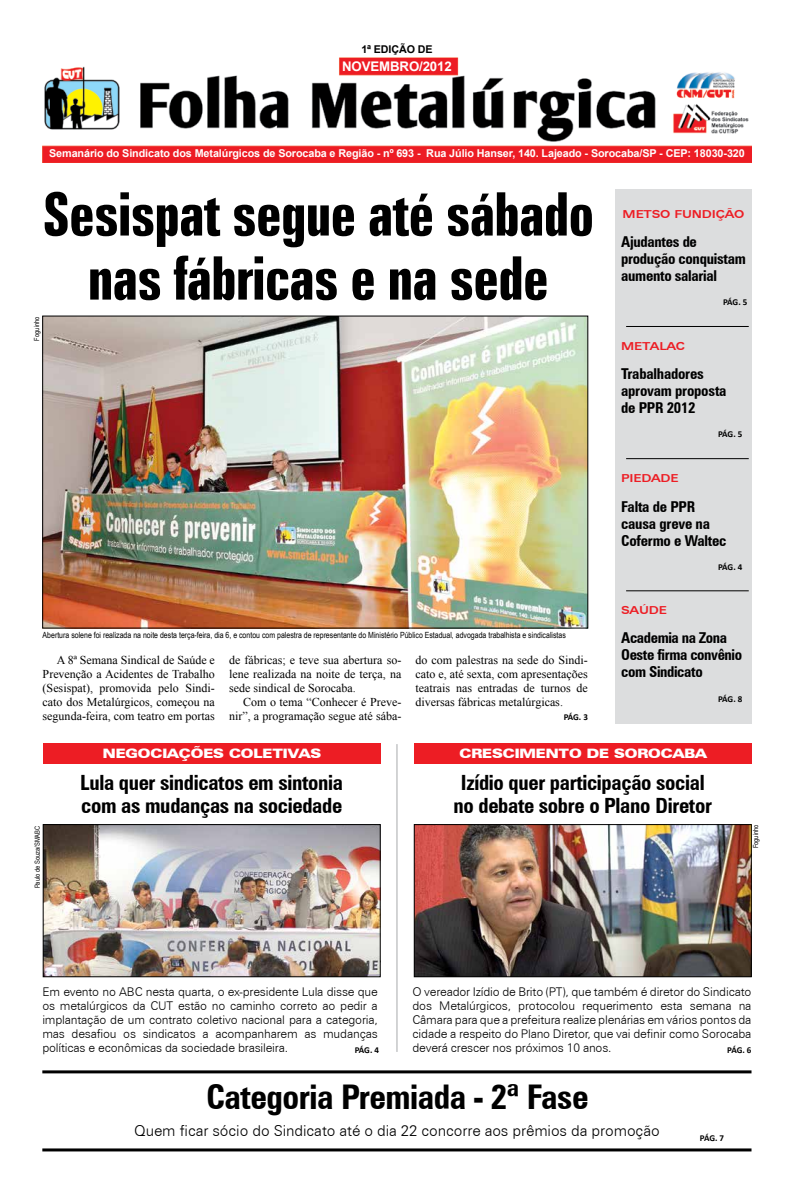
<style>
.page{position:relative;width:794px;height:1191px;background:#fff}
.page>*{position:absolute;margin:0;border:0;box-sizing:border-box;transform-origin:0 0}
.t1{font:700 extra-condensed 60px/64px "Zurich BT";letter-spacing:-.015em;color:#000;text-align:center}
.t2{font:700 condensed 34px "Zurich BT";letter-spacing:-.015em;color:#000}
.t3{font:700 condensed 21px/23px "Zurich BT";letter-spacing:-.015em;color:#000}
.t4{font:700 condensed 15px/17px "Zurich BT";letter-spacing:-.02em;color:#000}
.t5{font:300 15px "Zurich BT";letter-spacing:-.005em;color:#000}
.t6{font:700 13.3px "Arial";letter-spacing:-.01em;color:#fff}
.t7{font:900 expanded 13px "Zurich BT";letter-spacing:-.005em;color:#fff}
.t8{font:300 12px/14px "Zurich BT";letter-spacing:-.015em;color:#000;text-align:justify}
.t9{font:12px/14px "Times New Roman";color:#000;text-align:justify}
.t10{font:700 expanded 11px "Zurich BT";letter-spacing:-.01em;color:#ed1d24}
.t11{font:700 10.8px "Arial";letter-spacing:-.01em;color:#fff}
.t12{font:700 10.7px "Arial";letter-spacing:-.01em;color:#000}
.t13{font:700 9px "Calibri";letter-spacing:-.04em;color:#000}
.t14{font:8.5px "Arial Narrow";color:#000}
.t15{font:7px "Arial Narrow";color:#000}
</style>
<div class="page">
<img style="left:43px;top:57px;width:708px;height:106px">
<div style="left:43px;top:743px;width:337px;height:20px;background:#ed1d24"></div>
<div style="left:414px;top:743px;width:337px;height:20px;background:#ed1d24"></div>
<div style="left:615px;top:190px;width:137px;height:534px;background:#dcddde"></div>
<hr style="left:626px;top:326px;width:122px;height:1px;background:#000">
<hr style="left:626px;top:458px;width:122px;height:1px;background:#000">
<hr style="left:626px;top:590px;width:122px;height:1px;background:#000">
<hr style="left:397px;top:744px;width:1px;height:308px;background:#a7a9ac">
<img style="left:45px;top:318px;width:541px;height:308px">
<hr style="left:42px;top:1070px;width:709px;height:3px;background:#000">
<hr style="left:42px;top:1148px;width:709px;height:3px;background:#000">
<img style="left:45px;top:826px;width:333px;height:149px">
<div style="left:43px;top:824px;width:337px;height:153px;border:1px solid #000"></div>
<img style="left:416px;top:826px;width:333px;height:149px">
<div style="left:414px;top:824px;width:337px;height:153px;border:1px solid #000"></div>
<p class="t12" style="left:361px;top:42px;width:73px">1ª EDIÇÃO DE</p>
<p class="t6" style="left:342px;top:57px;width:111px">NOVEMBRO/2012</p>
<p class="t11" style="left:49px;top:146px;width:697px">Semanário do Sindicato dos Metalúrgicos de Sorocaba e Região - nº 693 - Rua Júlio Hanser, 140. Lajeado - Sorocaba/SP - CEP: 18030-320</p>
<h1 class="t1" style="left:42px;top:183px;width:553px">Sesispat segue até sábado nas fábricas e na sede</h1>
<p class="t15" style="left:31px;top:340px;width:25px;rotate:-90deg">Foguinho</p>
<p class="t14" style="left:43px;top:628px;width:525px">Abertura solene foi realizada na noite desta terça-feira, dia 6, e contou com palestra de representante do Ministério Público Estadual, advogada trabalhista e sindicalistas</p>
<p class="t9" style="left:43px;top:652px;width:174px;text-indent:14px">A 8ª Semana Sindical de Saúde e Prevenção a Acidentes de Trabalho (Sesispat), promovida pelo Sindi&shy;cato dos Metalúrgicos, começou na segunda-feira, com teatro em portas</p>
<p class="t9" style="left:229px;top:652px;width:174px">de fábricas; e teve sua abertura so&shy;lene realizada na noite de terça, na sede sindical de Sorocaba.</p>
<p class="t9" style="left:229px;top:694px;width:174px;text-align:right">Com o tema “Conhecer é Preve&shy;nir”, a programação segue até sába-</p>
<p class="t9" style="left:415px;top:652px;width:174px">do com palestras na sede do Sindi&shy;cato e, até sexta, com apresentações teatrais nas entradas de turnos de diversas fábricas metalúrgicas.</p>
<p class="t13" style="left:563px;top:711px;width:26px">PÁG. 3</p>
<p class="t10" style="left:622px;top:207px;width:123px">METSO FUNDIÇÃO</p>
<p class="t4" style="left:621px;top:233px;width:126px">Ajudantes de produção conquistam aumento salarial</p>
<p class="t10" style="left:621px;top:339px;width:65px">METALAC</p>
<p class="t13" style="left:723px;top:297px;width:26px">PÁG. 5</p>
<p class="t4" style="left:621px;top:365px;width:107px">Trabalhadores aprovam proposta de PPR 2012</p>
<p class="t10" style="left:621px;top:472px;width:59px">PIEDADE</p>
<p class="t13" style="left:718px;top:428px;width:26px">PÁG. 5</p>
<p class="t4" style="left:621px;top:497px;width:107px">Falta de PPR causa greve na<br>Cofermo e Waltec</p>
<p class="t10" style="left:621px;top:603px;width:37px">SAÚDE</p>
<p class="t13" style="left:718px;top:561px;width:26px">PÁG. 4</p>
<p class="t4" style="left:621px;top:629px;width:123px">Academia na Zona<br>Oeste firma convênio com Sindicato</p>
<p class="t13" style="left:718px;top:693px;width:26px">PÁG. 8</p>
<p class="t7" style="left:103px;top:746px;width:220px">NEGOCIAÇÕES COLETIVAS</p>
<p class="t7" style="left:459px;top:746px;width:249px">CRESCIMENTO DE SOROCABA</p>
<p class="t15" style="left:32px;top:888px;width:64px;rotate:-90deg">Paulo de Souza/SMABC</p>
<h3 class="t3" style="left:80px;top:771px;width:264px">Lula quer sindicatos em sintonia com as mudanças na sociedade</h3>
<h3 class="t3" style="left:453px;top:771px;width:260px;text-align:center">Izídio quer participação social no debate sobre o Plano Diretor</h3>
<p class="t15" style="left:750px;top:848px;width:25px;rotate:-90deg">Foguinho</p>
<p class="t8" style="left:42px;top:984px;width:337px">Em evento no ABC nesta quarta, o ex-presidente Lula disse que os metalúrgicos da CUT estão no caminho correto ao pedir a implantação de um contrato coletivo nacional para a categoria, mas desafiou os sindicatos a acompanharem as mudanças políticas e econômicas da sociedade brasileira.</p>
<p class="t8" style="left:412px;top:984px;width:340px">O vereador Izídio de Brito (PT), que também é diretor do Sindicato dos Metalúrgicos, protocolou requerimento esta semana na Câmara para que a prefeitura realize plenárias em vários pontos da cidade a respeito do Plano Diretor, que vai definir como Sorocaba deverá crescer nos próximos 10 anos.</p>
<p class="t13" style="left:355px;top:1044px;width:26px">PÁG. 4</p>
<p class="t13" style="left:727px;top:1044px;width:26px">PÁG. 6</p>
<h2 class="t2" style="left:206px;top:1076px;width:384px">Categoria Premiada - 2ª Fase</h2>
<p class="t5" style="left:134px;top:1121px;width:527px">Quem ficar sócio do Sindicato até o dia 22 concorre aos prêmios da promoção</p>
<p class="t13" style="left:700px;top:1132px;width:26px">PÁG. 7</p>
</div>
